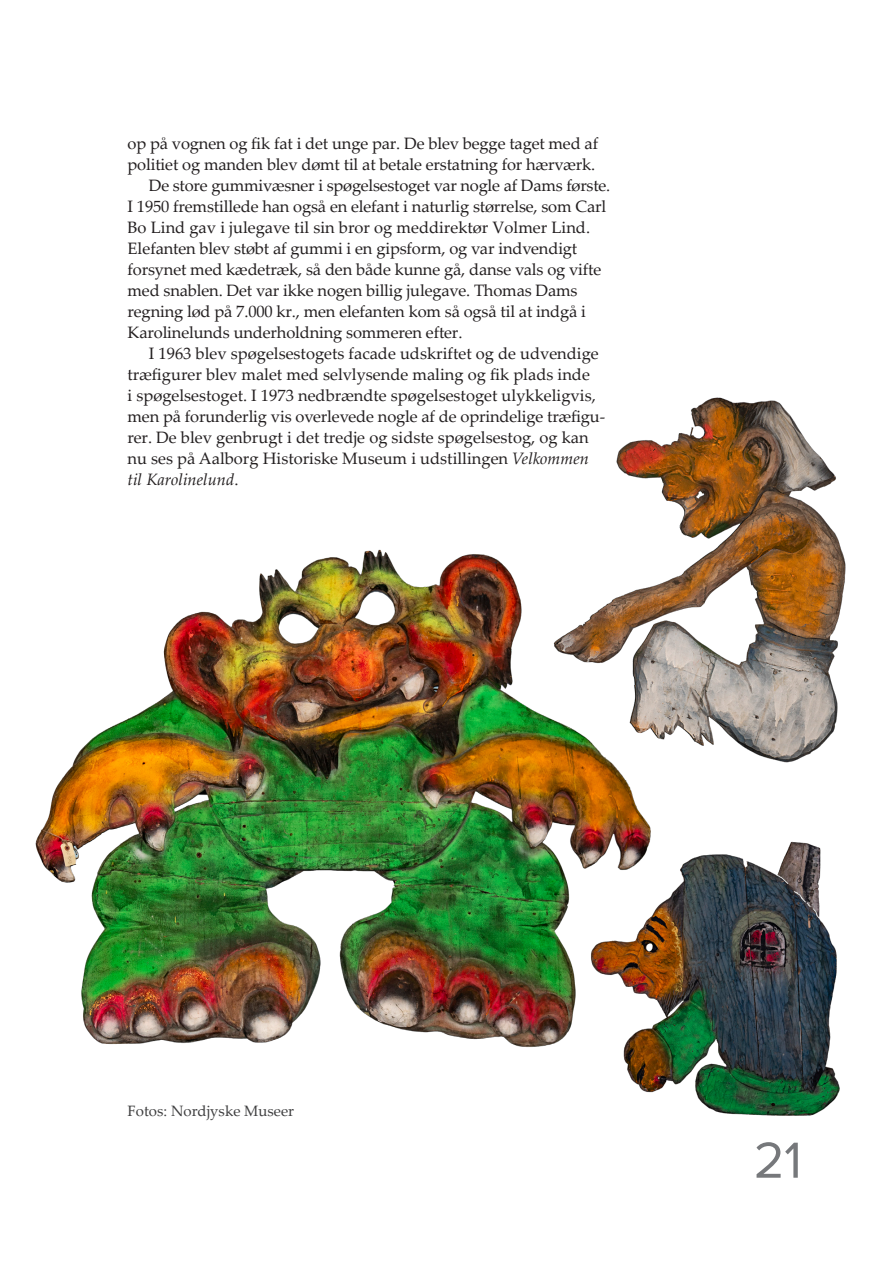
<style>
.page{position:relative;width:893px;height:1263px;background:#fff}
.page>*{position:absolute;margin:0;border:0;box-sizing:border-box;transform-origin:0 0}
.t1{font:52.5px "Proxima Nova";color:#76787b}
.t2{font:16.5px/21px "Palatino Linotype";letter-spacing:-.01em;color:#231f20}
.Billedtekst{font:15px "Palatino Linotype";color:#3e3e3f}
.s1{font-style:italic}
</style>
<div class="page">
<img style="left:35px;top:549px;width:616px;height:498px">
<img style="left:537px;top:397px;width:309px;height:379px">
<img style="left:561px;top:838px;width:279px;height:278px">
<p class="t2" style="left:128px;top:132px;width:472px">op på vognen og fik fat i det unge par. De blev begge taget med af politiet og manden blev dømt til at betale erstatning for hærværk.</p>
<p class="t2" style="left:128px;top:174px;width:484px;text-indent:21px">De store gummivæsner i spøgelsestoget var nogle af Dams første.<br>I 1950 fremstillede han også en elefant i naturlig størrelse, som Carl Bo Lind gav i julegave til sin bror og meddirektør Volmer Lind.<br>Elefanten blev støbt af gummi i en gipsform, og var indvendigt forsynet med kædetræk, så den både kunne gå, danse vals og vifte med snablen. Det var ikke nogen billig julegave. Thomas Dams regning lød på 7.000 kr., men elefanten kom så også til at indgå i Karolinelunds underholdning sommeren efter.</p>
<p class="t2" style="left:128px;top:342px;width:479px;text-indent:21px">I 1963 blev spøgelsestogets facade udskriftet og de udvendige træfigurer blev malet med selvlysende maling og fik plads inde<br>i spøgelsestoget. I 1973 nedbrændte spøgelsestoget ulykkeligvis, men på forunderlig vis overlevede nogle af de oprindelige træfigu&shy;rer. De blev genbrugt i det tredje og sidste spøgelsestog, og kan nu ses på Aalborg Historiske Museum i udstillingen <span class="s1">Velkommen til Karolinelund</span>.</p>
<p class="Billedtekst" style="left:128px;top:1100px;width:168px">Fotos: Nordjyske Museer</p>
<h1 class="t1" style="left:754px;top:1121px;width:50px">21</h1>
</div>
